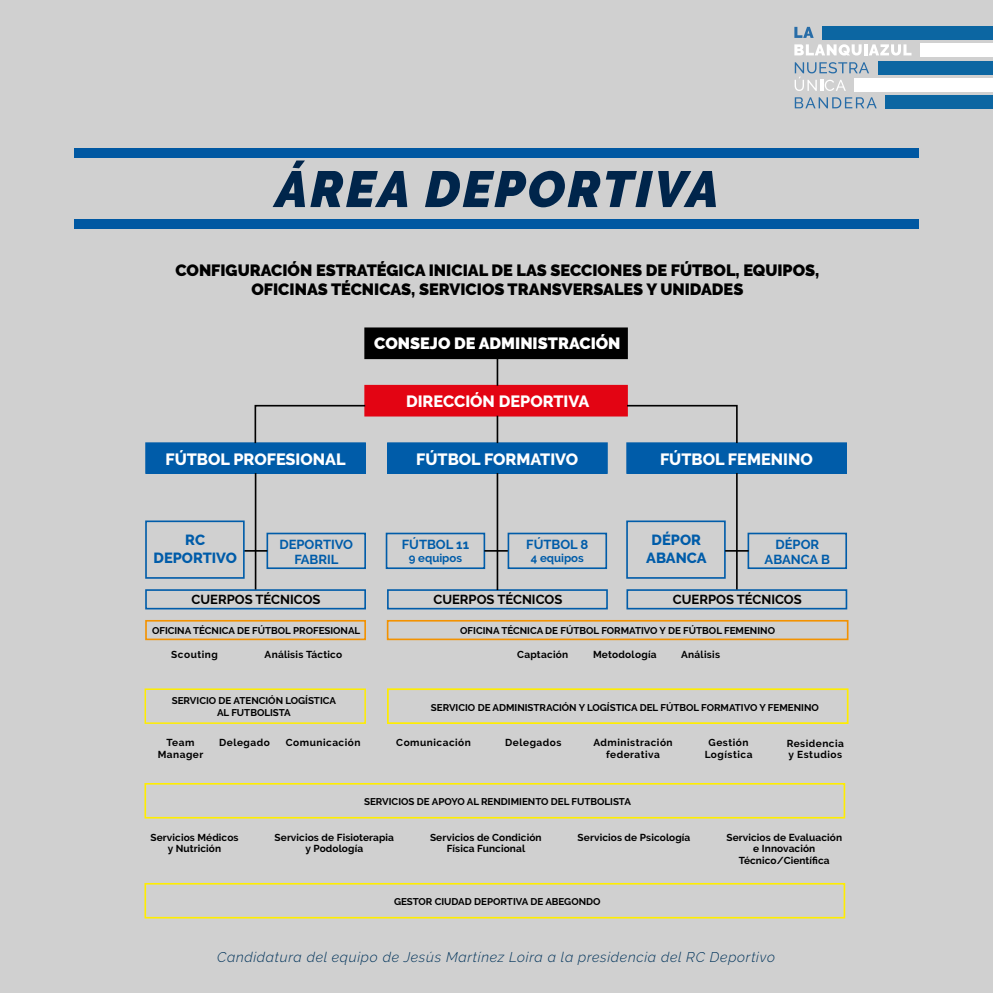
<style>
.page{position:relative;width:993px;height:993px;background:#fff}
.page>*{position:absolute;margin:0;border:0;box-sizing:border-box;transform-origin:0 0}
.t1{font:italic 900 50.75px "Raleway";letter-spacing:.05em;color:#00254b}
.t2{font:900 16.28px/19.6px "Raleway";color:#000;text-align:center}
.t3{font:800 16.28px "Raleway";color:#fff}
.t4{font:900 16.28px "Raleway";color:#fff}
.t5{font:800 14.7px/17.5px "Raleway";color:#005ca9;text-align:center}
.t6{font:italic 300 14px "Raleway";letter-spacing:.05em;color:#02345b}
.t7{font:700 12.95px "Raleway";color:#000}
.t8{font:700 12.95px/14.7px "Raleway";color:#005ca9;text-align:center}
.t9{font:700 11.38px "Raleway";color:#005ca9}
.t10{font:700 10.15px/11.4px "Raleway";letter-spacing:.01em;color:#000;text-align:center}
.t11{font:700 10.15px/11.4px "Raleway";letter-spacing:.05em;color:#000;text-align:center}
.t12{font:700 9.8px/11.4px "Raleway";color:#000;text-align:center}
</style>
<div class="page">
<div style="left:0;top:0;width:992px;height:992px;background:#d0d0d0"></div>
<svg style="left:794px;top:62px;width:74px;height:29px"></svg>
<svg style="left:794px;top:97px;width:82px;height:11px"></svg>
<svg style="left:794px;top:27px;width:19px;height:11px"></svg>
<svg style="left:794px;top:44px;width:117px;height:11px"></svg>
<div style="left:885px;top:95px;width:107px;height:14px;background:#0c66a2"></div>
<div style="left:877px;top:61px;width:115px;height:13px;background:#0c66a2"></div>
<div style="left:854px;top:78px;width:138px;height:14px;background:#fff"></div>
<div style="left:822px;top:26px;width:170px;height:14px;background:#0c66a2"></div>
<div style="left:920px;top:43px;width:72px;height:14px;background:#fff"></div>
<div style="left:74px;top:149px;width:844px;height:9px;background:#0058a2"></div>
<div style="left:74px;top:219px;width:844px;height:9px;background:#0058a2"></div>
<div style="left:388px;top:443px;width:219px;height:30px;background:#005ca9"></div>
<div style="left:387px;top:442px;width:220px;height:31px;border:1px solid #005ca9"></div>
<div style="left:146px;top:443px;width:219px;height:30px;background:#005ca9"></div>
<div style="left:145px;top:442px;width:221px;height:31px;border:1px solid #005ca9"></div>
<div style="left:145px;top:619px;width:221px;height:21px;border:2px solid #f39200"></div>
<div style="left:145px;top:589px;width:221px;height:20px;border:2px solid #005ca9"></div>
<div style="left:386px;top:619px;width:462px;height:21px;border:2px solid #f39200"></div>
<div style="left:266px;top:532px;width:100px;height:37px;border:2px solid #005ca9"></div>
<div style="left:627px;top:443px;width:218px;height:30px;background:#005ca9"></div>
<div style="left:626px;top:442px;width:220px;height:31px;border:1px solid #005ca9"></div>
<div style="left:365px;top:385px;width:262px;height:30px;background:#e30413"></div>
<div style="left:364px;top:385px;width:263px;height:31px;border:2px solid #e30413"></div>
<div style="left:365px;top:328px;width:262px;height:30px;background:#000"></div>
<div style="left:364px;top:327px;width:263px;height:32px;border:2px solid #000"></div>
<div style="left:385px;top:532px;width:100px;height:37px;border:2px solid #005ca9"></div>
<div style="left:387px;top:589px;width:220px;height:20px;border:2px solid #005ca9"></div>
<div style="left:626px;top:589px;width:221px;height:20px;border:2px solid #005ca9"></div>
<div style="left:144px;top:688px;width:222px;height:35px;border:1px solid #ffed00"></div>
<div style="left:144px;top:782px;width:700px;height:36px;border:2px solid #ffed00"></div>
<div style="left:144px;top:882px;width:700px;height:36px;border:2px solid #ffed00"></div>
<div style="left:387px;top:688px;width:461px;height:35px;border:2px solid #ffed00"></div>
<div style="left:507px;top:532px;width:100px;height:37px;border:2px solid #005ca9"></div>
<div style="left:626px;top:520px;width:99px;height:58px;border:2px solid #005ca9"></div>
<div style="left:747px;top:532px;width:99px;height:37px;border:2px solid #005ca9"></div>
<hr style="left:496px;top:358px;width:2px;height:27px;background:#000">
<hr style="left:496px;top:415px;width:2px;height:28px;background:#000">
<hr style="left:255px;top:473px;width:1px;height:116px;background:#000">
<hr style="left:496px;top:473px;width:2px;height:117px;background:#000">
<hr style="left:735px;top:473px;width:2px;height:116px;background:#000">
<svg style="left:254px;top:404px;width:112px;height:40px"></svg>
<svg style="left:625px;top:404px;width:113px;height:40px"></svg>
<svg style="left:244px;top:550px;width:23px;height:1px"></svg>
<svg style="left:484px;top:550px;width:23px;height:1px"></svg>
<svg style="left:725px;top:550px;width:23px;height:1px"></svg>
<div style="left:145px;top:520px;width:99px;height:58px;border:2px solid #005ca9"></div>
<h1 class="t1" style="left:275px;top:160px;width:444px">ÁREA DEPORTIVA</h1>
<h2 class="t2" style="left:175px;top:260px;width:645px">CONFIGURACIÓN ESTRATÉGICA INICIAL DE LAS SECCIONES DE FÚTBOL, EQUIPOS,<br>OFICINAS TÉCNICAS, SERVICIOS TRANSVERSALES Y UNIDADES</h2>
<h2 class="t4" style="left:374px;top:334px;width:248px">CONSEJO DE ADMINISTRACIÓN</h2>
<h2 class="t3" style="left:406px;top:392px;width:185px">DIRECCIÓN DEPORTIVA</h2>
<h2 class="t3" style="left:165px;top:449px;width:182px">FÚTBOL PROFESIONAL</h2>
<h2 class="t3" style="left:416px;top:449px;width:163px">FÚTBOL FORMATIVO</h2>
<h3 class="t5" style="left:153px;top:531px;width:85px">RC<br>DEPORTIVO</h3>
<h3 class="t8" style="left:279px;top:537px;width:75px">DEPORTIVO<br>FABRIL</h3>
<h3 class="t8" style="left:401px;top:537px;width:69px">FÚTBOL 11</h3>
<p class="t9" style="left:408px;top:551px;width:55px">9 equipos</p>
<h3 class="t8" style="left:526px;top:537px;width:64px">FÚTBOL 8</h3>
<p class="t9" style="left:530px;top:551px;width:55px">4 equipos</p>
<h2 class="t3" style="left:659px;top:449px;width:154px">FÚTBOL FEMENINO</h2>
<h3 class="t5" style="left:646px;top:531px;width:62px">DÉPOR<br>ABANCA</h3>
<h3 class="t8" style="left:764px;top:537px;width:67px">DÉPOR<br>ABANCA B</h3>
<h3 class="t7" style="left:191px;top:592px;width:130px">CUERPOS TÉCNICOS</h3>
<h3 class="t7" style="left:433px;top:592px;width:130px">CUERPOS TÉCNICOS</h3>
<h3 class="t7" style="left:672px;top:592px;width:130px">CUERPOS TÉCNICOS</h3>
<p class="t12" style="left:152px;top:624px;width:210px">OFICINA TÉCNICA DE FÚTBOL PROFESIONAL</p>
<p class="t12" style="left:460px;top:624px;width:316px">OFICINA TÉCNICA DE FÚTBOL FORMATIVO Y DE FÚTBOL FEMENINO</p>
<p class="t11" style="left:171px;top:648px;width:48px">Scouting</p>
<p class="t10" style="left:264px;top:648px;width:79px">Análisis Táctico</p>
<p class="t10" style="left:517px;top:648px;width:53px">Captación</p>
<p class="t10" style="left:593px;top:648px;width:65px">Metodología</p>
<p class="t10" style="left:681px;top:648px;width:40px">Análisis</p>
<p class="t12" style="left:172px;top:694px;width:166px">SERVICIO DE ATENCIÓN LOGÍSTICA<br>AL FUTBOLISTA</p>
<p class="t10" style="left:166px;top:736px;width:29px">Team</p>
<p class="t11" style="left:219px;top:736px;width:52px">Delegado</p>
<p class="t11" style="left:286px;top:736px;width:76px">Comunicación</p>
<p class="t11" style="left:158px;top:748px;width:47px">Manager</p>
<p class="t12" style="left:364px;top:795px;width:268px">SERVICIOS DE APOYO AL RENDIMIENTO DEL FUTBOLISTA</p>
<p class="t12" style="left:430px;top:701px;width:389px">SERVICIO DE ADMINISTRACIÓN Y LOGÍSTICA DEL FÚTBOL FORMATIVO Y FEMENINO</p>
<p class="t11" style="left:396px;top:736px;width:76px">Comunicación</p>
<p class="t11" style="left:505px;top:736px;width:58px">Delegados</p>
<p class="t11" style="left:593px;top:736px;width:81px">Administración federativa</p>
<p class="t11" style="left:704px;top:736px;width:49px">Gestión<br>Logística</p>
<p class="t11" style="left:786px;top:737px;width:59px;text-align:left">Residencia y Estudios</p>
<p class="t10" style="left:150px;top:831px;width:90px">Servicios Médicos y Nutrición</p>
<p class="t10" style="left:274px;top:831px;width:121px">Servicios de Fisioterapia y Podología</p>
<p class="t10" style="left:726px;top:831px;width:117px">Servicios de Evaluación e Innovación<br>Técnico/Científica</p>
<p class="t10" style="left:430px;top:831px;width:113px">Servicios de Condición</p>
<p class="t10" style="left:577px;top:831px;width:114px">Servicios de Psicología</p>
<p class="t10" style="left:446px;top:842px;width:80px">Física Funcional</p>
<p class="t12" style="left:394px;top:895px;width:208px">GESTOR CIUDAD DEPORTIVA DE ABEGONDO</p>
<h3 class="t6" style="left:217px;top:948px;width:559px">Candidatura del equipo de Jesús Martínez Loira a la presidencia del RC Deportivo</h3>
</div>
